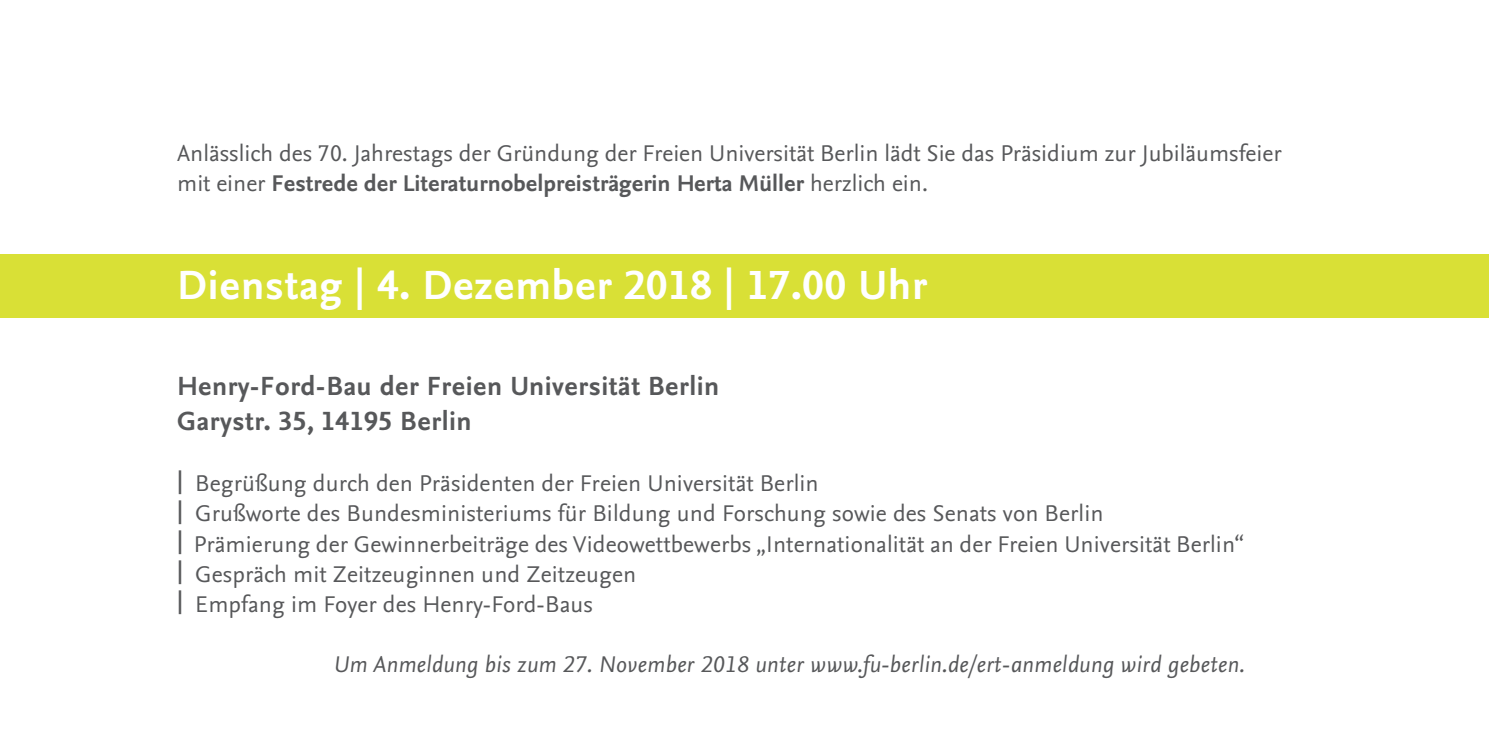
<style>
.page{position:relative;width:1489px;height:745px;background:#fff}
.page>*{position:absolute;margin:0;border:0;box-sizing:border-box;transform-origin:0 0}
.t1{font:700 42.5px "Nexus Sans TF";letter-spacing:.02em;color:#fff}
.t2{font:700 27.5px/35px "Nexus Sans TF";letter-spacing:.02em;color:#57585a}
.t3{font:23.75px/30px "Nexus Sans TF";letter-spacing:.005em;color:#57585a}
.t4{font:italic 23.75px "Nexus Sans TF";letter-spacing:.01em;color:#57585a}
.s1{font-weight:700}
</style>
<div class="page">
<div style="left:0;top:254px;width:1488px;height:64px;background:#d9e036"></div>
<p class="t3" style="left:177px;top:138px;width:1105px">Anlässlich des 70. Jahrestags der Gründung der Freien Universität Berlin lädt Sie das Präsidium zur Jubiläumsfeier mit einer <span class="s1">Festrede der Literaturnobelpreisträgerin Herta Müller</span> herzlich ein.</p>
<h1 class="t1" style="left:177px;top:258px;width:751px">Dienstag | 4. Dezember 2018 | 17.00 Uhr</h1>
<p class="t2" style="left:177px;top:367px;width:543px">Henry-Ford-Bau der Freien Universität Berlin<br>Garystr. 35, 14195 Berlin</p>
<p class="t3" style="left:177px;top:468px;width:1068px"><sup>|</sup> Begrüßung durch den Präsidenten der Freien Universität Berlin<br><sup>|</sup> Grußworte des Bundesministeriums für Bildung und Forschung sowie des Senats von Berlin<br><sup>|</sup> Prämierung der Gewinnerbeiträge des Videowettbewerbs „Internationalität an der Freien Universität Berlin“ <sup>|</sup> Gespräch mit Zeitzeuginnen und Zeitzeugen<br><sup>|</sup> Empfang im Foyer des Henry-Ford-Baus</p>
<p class="t4" style="left:333px;top:648px;width:912px">Um Anmeldung bis zum 27. November 2018 unter www.fu-berlin.de/ert-anmeldung wird gebeten.</p>
</div>
